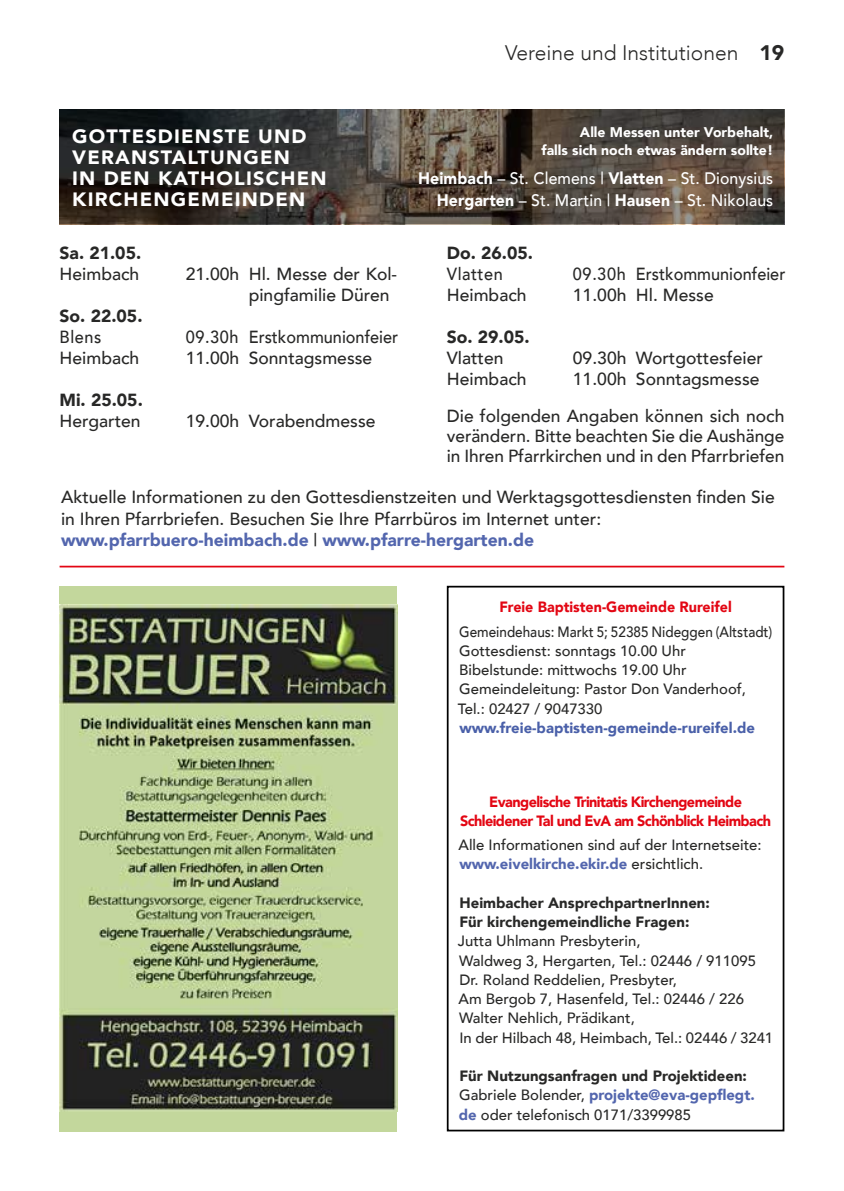
<style>
.page{position:relative;width:844px;height:1191px;background:#fff}
.page>*{position:absolute;margin:0;border:0;box-sizing:border-box;transform-origin:0 0}
.t1{font:300 21px "Avenir";color:#282827}
.t2{font:900 19.25px/21px "Avenir";letter-spacing:.06em;color:#fff}
.t3{font:500 17.5px/21.9px "Avenir";color:#282827}
.t4{font:500 17.5px "Avenir";color:#282827;scale:.93 1}
.t5{font:900 17.5px "Avenir";color:#282827}
.t6{font:500 17.5px "Avenir";letter-spacing:.035em;color:#282827;scale:.93 1}
.t7{font:500 16.62px/21.9px "Avenir";letter-spacing:.005em;color:#fff;text-align:right;scale:.95 1}
.t8{font:500 14.88px/19.2px "Avenir";color:#282827}
.t9{font:500 14.88px/19.2px "Avenir";color:#282827;scale:.91 1}
.t10{font:900 14.88px/19.2px "Avenir";letter-spacing:-.04em;color:#e30613;text-align:center}
.t11{font:900 14.88px/19.2px "Avenir";color:#282827}
.t12{font:900 14.88px "Avenir";color:#4a60a9}
.t13{font:900 14.88px "Avenir";color:#e30613;scale:.96 1}
.t14{font:900 14px/17.5px "Avenir";color:#fff;text-align:right}
.s1{font-weight:900}
.s2{font-weight:900;color:#5366ae}
</style>
<div class="page">
<svg style="left:60px;top:109px;width:724px;height:115px;background:#453d36"></svg>
<div style="left:446px;top:586px;width:338px;height:545px;border:2px solid #000"></div>
<hr style="left:60px;top:566px;width:724px;height:1px;background:#e30613">
<div style="left:60px;top:586px;width:337px;height:545px;background:#c3d79c"></div>
<img style="left:60px;top:605px;width:337px;height:506px">
<p class="t2" style="left:72px;top:125px;width:256px">GOTTESDIENSTE UND<br>VERANSTALTUNGEN<br>IN DEN KATHOLISCHEN<br>KIRCHENGEMEINDEN</p>
<p class="t1" style="left:505px;top:40px;width:280px">Vereine und Institutionen <span class="s1">19</span></p>
<p class="t14" style="left:541px;top:123px;width:233px">Alle Messen unter Vorbehalt,<br>falls sich noch etwas ändern sollte!</p>
<p class="t7" style="left:418px;top:166px;width:375px"><span class="s1">Heimbach</span> – St. Clemens | <span class="s1">Vlatten</span> – St. Dionysius<br><span class="s1">Hergarten</span> – St. Martin | <span class="s1">Hausen</span> – St. Nikolaus</p>
<p class="t5" style="left:60px;top:238px;width:83px">Sa. 21.05.</p>
<p class="t3" style="left:60px;top:262px;width:81px">Heimbach</p>
<p class="t3" style="left:249px;top:262px;width:150px;line-height:21px;text-indent:-63px">21.00h Hl. Messe der Kol&shy;pingfamilie Düren</p>
<p class="t5" style="left:60px;top:301px;width:84px">So. 22.05.</p>
<p class="t4" style="left:60px;top:321px;width:47px">Blens</p>
<p class="t4" style="left:186px;top:321px;width:230px">09.30h Erstkommunionfeier</p>
<p class="t3" style="left:60px;top:346px;width:81px">Heimbach</p>
<p class="t3" style="left:186px;top:346px;width:188px">11.00h Sonntagsmesse</p>
<p class="t5" style="left:60px;top:385px;width:85px">Mi. 25.05.</p>
<p class="t3" style="left:60px;top:409px;width:83px">Hergarten</p>
<p class="t3" style="left:186px;top:409px;width:191px">19.00h Vorabendmesse</p>
<p class="t3" style="left:446px;top:404px;width:339px;line-height:20.1px;text-align:justify">Die folgenden Angaben können sich noch verändern. Bitte beachten Sie die Aushänge in Ihren Pfarrkirchen und in den Pfarrbriefen</p>
<p class="t5" style="left:446px;top:238px;width:88px">Do. 26.05.</p>
<p class="t6" style="left:446px;top:258px;width:62px">Vlatten</p>
<p class="t4" style="left:572px;top:258px;width:230px">09.30h Erstkommunionfeier</p>
<p class="t3" style="left:446px;top:283px;width:81px">Heimbach</p>
<p class="t3" style="left:572px;top:283px;width:142px">11.00h Hl. Messe</p>
<p class="t5" style="left:446px;top:322px;width:84px">So. 29.05.</p>
<p class="t3" style="left:446px;top:346px;width:58px">Vlatten</p>
<p class="t3" style="left:572px;top:346px;width:191px">09.30h Wortgottesfeier</p>
<p class="t3" style="left:446px;top:367px;width:81px">Heimbach</p>
<p class="t3" style="left:572px;top:367px;width:188px">11.00h Sonntagsmesse</p>
<p class="t3" style="left:61px;top:484px;width:715px">Aktuelle Informationen zu den Gottesdienstzeiten und Werktagsgottesdiensten finden Sie in Ihren Pfarrbriefen. Besuchen Sie Ihre Pfarrbüros im Internet unter: <span class="s2">www.pfarrbuero-heimbach.de</span> | <span class="s2">www.pfarre-hergarten.de</span></p>
<p class="t13" style="left:499px;top:594px;width:243px">Freie Baptisten-Gemeinde Rureifel</p>
<p class="t9" style="left:458px;top:621px;width:347px">Gemeindehaus: Markt 5; 52385 Nideggen (Altstadt)<br>Gottesdienst: sonntags 10.00 Uhr Bibelstunde: mittwochs 19.00 Uhr Gemeindeleitung: Pastor Don Vanderhoof, Tel.: 02427 / 9047330</p>
<p class="t12" style="left:459px;top:715px;width:297px">www.freie-baptisten-gemeinde-rureifel.de</p>
<p class="t10" style="left:460px;top:791px;width:312px">Evangelische Trinitatis Kirchengemeinde<br>Schleidener Tal und EvA am Schönblick Heimbach</p>
<p class="t8" style="left:458px;top:834px;width:304px">Alle Informationen sind auf der Internetseite: <span class="s2">www.eivelkirche.ekir.de</span> ersichtlich.</p>
<p class="t11" style="left:459px;top:892px;width:252px">Heimbacher AnsprechpartnerInnen:<br>Für kirchengemeindliche Fragen:</p>
<p class="t8" style="left:458px;top:930px;width:317px">Jutta Uhlmann Presbyterin,<br>Waldweg 3, Hergarten, Tel.: 02446 / 911095<br>Dr. Roland Reddelien, Presbyter,<br>Am Bergob 7, Hasenfeld, Tel.: 02446 / 226<br>Walter Nehlich, Prädikant,<br>In der Hilbach 48, Heimbach, Tel.: 02446 / 3241</p>
<p class="t8" style="left:458px;top:1065px;width:297px"><span class="s1">Für Nutzungsanfragen und Projektideen:<br></span>Gabriele Bolender, <span class="s2">projekte@eva-gepflegt. de</span> oder telefonisch 0171/3399985</p>
</div>
